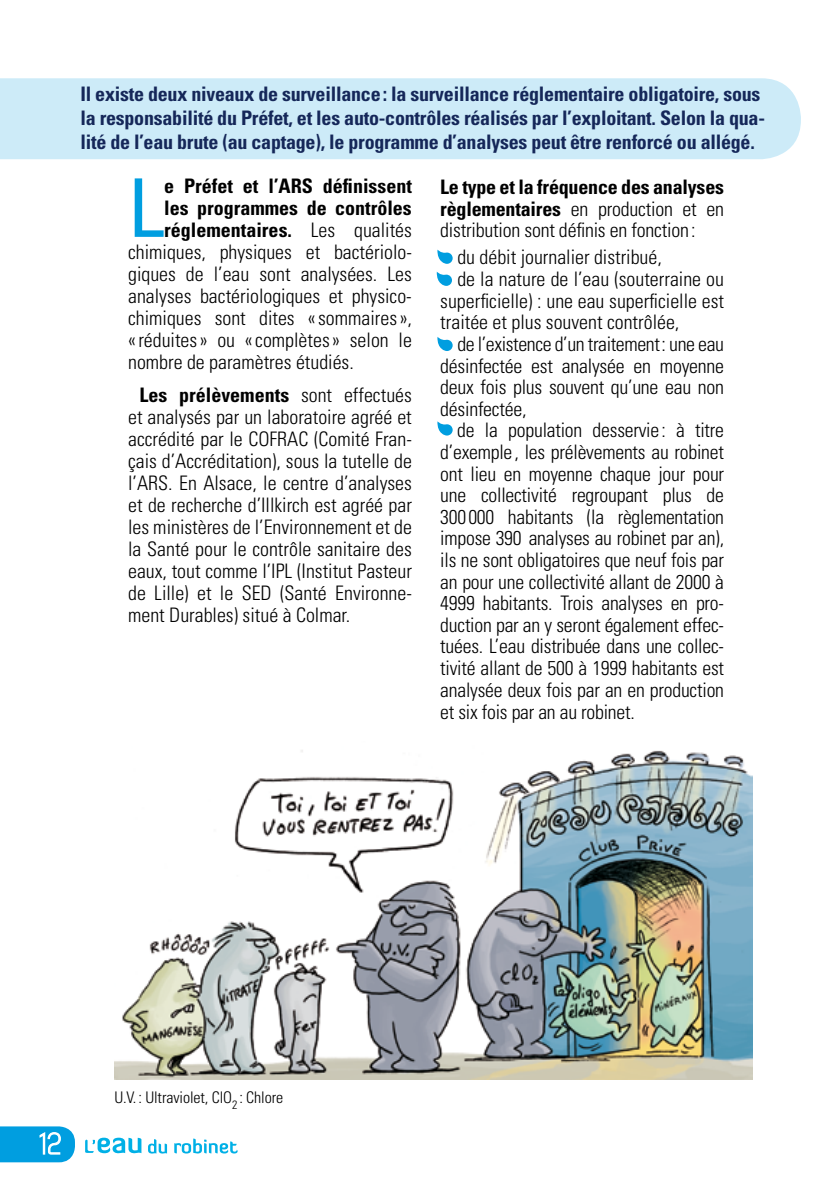
<style>
.page{position:relative;width:840px;height:1191px;background:#fff}
.page>*{position:absolute;margin:0;border:0;box-sizing:border-box;transform-origin:0 0}
.t1{font:condensed 81px "Univers";color:#009ee0}
.t2{font:36px "Asenine";color:#fff}
.t3{font:300 condensed 20px/22px "Univers";letter-spacing:-.01em;color:#000;text-align:justify}
.t4{font:700 condensed 20px/24px "Univers";letter-spacing:-.01em;color:#152759}
.t5{font:700 condensed 20px "Univers";color:#000}
.t6{font:300 condensed 16px "Univers";letter-spacing:-.005em;color:#000}
.s1{font-weight:300}
.s2{font-weight:700}
</style>
<div class="page">
<svg style="left:0;top:1126px;width:75px;height:36px"></svg>
<img style="left:114px;top:750px;width:637px;height:329px">
<div style="left:0;top:78px;width:800px;height:81px;background:#cdebf8"></div>
<svg style="left:437px;top:249px;width:15px;height:15px"></svg>
<svg style="left:437px;top:337px;width:15px;height:14px"></svg>
<svg style="left:437px;top:421px;width:15px;height:14px"></svg>
<svg style="left:436px;top:272px;width:16px;height:14px"></svg>
<svg style="left:85px;top:1137px;width:56px;height:16px"></svg>
<svg style="left:148px;top:1139px;width:19px;height:14px"></svg>
<svg style="left:174px;top:1138px;width:63px;height:15px"></svg>
<p class="t4" style="left:80px;top:82px;width:685px">Il existe deux niveaux de surveillance: la surveillance réglementaire obligatoire, sous la responsabilité du Préfet, et les auto-contrôles réalisés par l’exploitant. Selon la qua&shy;lité de l’eau brute (au captage), le programme d’analyses peut être renforcé ou allégé.</p>
<h1 class="t1" style="left:128px;top:157px;width:37px">L</h1>
<p class="t5" style="left:164px;top:173px;width:249px">e Préfet et l’ARS définissent</p>
<p class="t5" style="left:164px;top:195px;width:249px">les programmes de contrôles</p>
<p class="t5" style="left:164px;top:217px;width:249px">réglementaires. <span class="s1">Les qualités</span></p>
<p class="t3" style="left:128px;top:241px;width:285px">chimiques, physiques et bactériolo-</p>
<p class="t3" style="left:128px;top:263px;width:285px">giques de l’eau sont analysées. Les</p>
<p class="t3" style="left:128px;top:285px;width:285px">analyses bactériologiques et physico-</p>
<p class="t3" style="left:128px;top:307px;width:285px">chimiques sont dites «sommaires»,</p>
<p class="t3" style="left:128px;top:329px;width:285px">«réduites» ou «complètes» selon le</p>
<p class="t3" style="left:128px;top:351px;width:227px">nombre de paramètres étudiés.</p>
<p class="t3" style="left:128px;top:384px;width:285px;text-indent:11px"><span class="s2">Les prélèvements</span> sont effectués et analysés par un laboratoire agréé et accrédité par le COFRAC (Comité Fran&shy;çais d’Accréditation), sous la tutelle de l’ARS. En Alsace, le centre d’analyses et de recherche d’Illkirch est agréé par les ministères de l’Environnement et de la Santé pour le contrôle sanitaire des eaux, tout comme l’IPL (Institut Pasteur de Lille) et le SED (Santé Environne&shy;ment Durables) situé à Colmar.</p>
<p class="t3" style="left:440px;top:176px;width:285px"><span class="s2">Le type et la fréquence des analyses règlementaires</span> en production et en distribution sont définis en fonction:</p>
<p class="t3" style="left:457px;top:246px;width:206px">du débit journalier distribué,</p>
<p class="t3" style="left:457px;top:268px;width:268px">de la nature de l’eau (souterraine ou</p>
<p class="t3" style="left:440px;top:290px;width:285px">superficielle) : une eau superficielle est</p>
<p class="t3" style="left:440px;top:311px;width:240px">traitée et plus souvent contrôlée,</p>
<p class="t3" style="left:457px;top:333px;width:268px">de l’existence d’un traitement: une eau</p>
<p class="t3" style="left:440px;top:354px;width:285px">désinfectée est analysée en moyenne</p>
<p class="t3" style="left:440px;top:376px;width:285px">deux fois plus souvent qu’une eau non</p>
<p class="t3" style="left:440px;top:398px;width:88px">désinfectée,</p>
<p class="t3" style="left:457px;top:419px;width:268px">de la population desservie: à titre</p>
<p class="t3" style="left:440px;top:441px;width:285px">d’exemple, les prélèvements au robinet</p>
<p class="t3" style="left:440px;top:462px;width:285px">ont lieu en moyenne chaque jour pour</p>
<p class="t3" style="left:440px;top:484px;width:285px">une collectivité regroupant plus de</p>
<p class="t3" style="left:440px;top:506px;width:285px">300000 habitants (la règlementation</p>
<p class="t3" style="left:440px;top:527px;width:285px">impose 390 analyses au robinet par an),</p>
<p class="t3" style="left:440px;top:549px;width:285px">ils ne sont obligatoires que neuf fois par</p>
<p class="t3" style="left:440px;top:570px;width:285px">an pour une collectivité allant de 2000 à</p>
<p class="t3" style="left:440px;top:592px;width:285px">4999 habitants. Trois analyses en pro-</p>
<p class="t3" style="left:440px;top:614px;width:285px">duction par an y seront également effec-</p>
<p class="t3" style="left:440px;top:635px;width:285px">tuées. L’eau distribuée dans une collec-</p>
<p class="t3" style="left:440px;top:657px;width:285px">tivité allant de 500 à 1999 habitants est</p>
<p class="t3" style="left:440px;top:678px;width:285px">analysée deux fois par an en production</p>
<p class="t3" style="left:440px;top:700px;width:196px">et six fois par an au robinet.</p>
<h2 class="t2" style="left:39px;top:1125px;width:23px">12</h2>
<p class="t6" style="left:114px;top:1087px;width:170px">U.V. : Ultraviolet, ClO<sub>2</sub> : Chlore</p>
</div>
